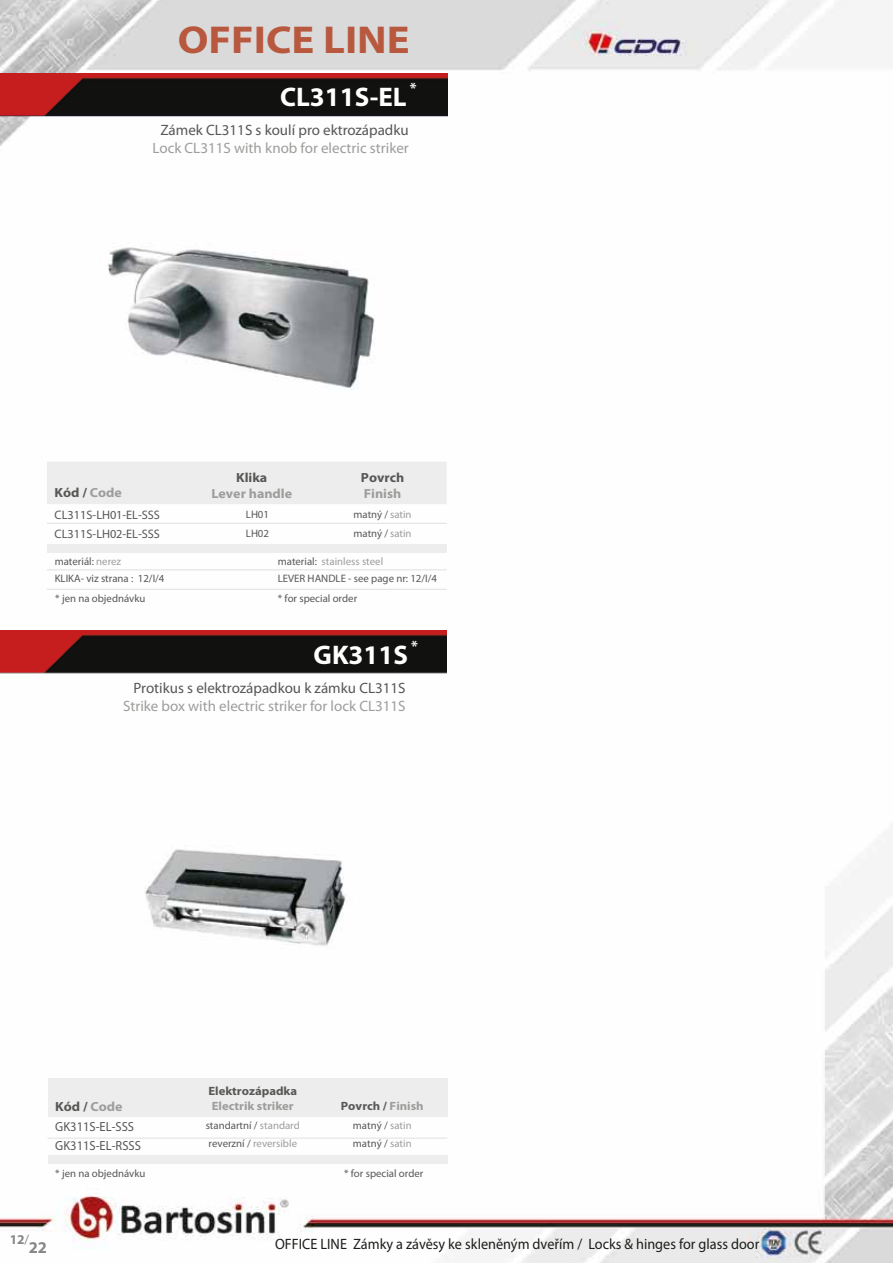
<style>
.page{position:relative;width:893px;height:1263px;background:#fff}
.page>*{position:absolute;margin:0;border:0;box-sizing:border-box;transform-origin:0 0}
.t1{font:700 39px "Myriad Pro";color:#b8593f;scale:1.1 1}
.t2{font:700 27px "Myriad Pro";color:#fff}
.t3{font:700 16.5px "Myriad Pro";color:#878787}
.t4{font:15px "Myriad Pro";color:#9d9d9c}
.t5{font:15px "Myriad Pro";color:#575756}
.t6{font:15px "Myriad Pro";color:#1d1d1b;scale:.95 1}
.t7{font:700 15px "Myriad Pro";color:#fff}
.t8{font:700 13.5px "Myriad Pro";color:#878787}
.t9{font:700 13.2px "Myriad Pro";color:#575756;scale:1.06 1}
.t10{font:13.2px/19.4px "Myriad Pro";color:#575756;scale:.95 1}
.t11{font:700 13.2px "Myriad Pro";color:#9d9d9c;scale:1.06 1}
.t12{font:12.3px/19.5px "Myriad Pro";color:#575756}
.t13{font:700 12px "Myriad Pro";color:#575756;scale:1.06 1}
.t14{font:700 12px "Myriad Pro";color:#9d9d9c;scale:1.06 1}
.t15{font:10.8px/17.9px "Myriad Pro";color:#575756}
.s1{color:#9d9d9c}
.s2{font-weight:400}
</style>
<div class="page">
<img style="left:0;top:0;width:893px;height:1263px">
<img style="left:137px;top:828px;width:223px;height:127px">
<img style="left:83px;top:217px;width:319px;height:187px">
<div style="left:47px;top:462px;width:400px;height:42px;background:#ededed"></div>
<hr style="left:47px;top:523px;width:400px;height:1px;background:#e3e3e3">
<div style="left:47px;top:545px;width:400px;height:8px;background:#ededed"></div>
<hr style="left:47px;top:589px;width:400px;height:1px;background:#e3e3e3">
<div style="left:48px;top:1155px;width:400px;height:8px;background:#ededed"></div>
<div style="left:48px;top:1079px;width:400px;height:38px;background:#ededed"></div>
<hr style="left:48px;top:1137px;width:399px;height:2px;background:#e3e3e3">
<hr style="left:47px;top:569px;width:400px;height:1px;background:#e3e3e3">
<img style="left:0;top:73px;width:448px;height:91px">
<img style="left:0;top:631px;width:446px;height:91px">
<h1 class="t1" style="left:178px;top:14px;width:212px">OFFICE LINE</h1>
<h3 class="t7" style="left:410px;top:78px;width:8px">*</h3>
<h2 class="t2" style="left:280px;top:79px;width:128px">CL311S-EL</h2>
<h3 class="t5" style="left:160px;top:121px;width:250px">Zámek CL311S s koulí pro ektrozápadku</h3>
<h3 class="t4" style="left:153px;top:139px;width:258px">Lock CL311S with knob for electric striker</h3>
<p class="t9" style="left:55px;top:484px;width:65px">Kód / <span class="s1">Code</span></p>
<p class="t12" style="left:55px;top:505px;width:107px">CL311S-LH01-EL-SSS<br>CL311S-LH02-EL-SSS</p>
<p class="t9" style="left:236px;top:469px;width:31px">Klika</p>
<p class="t11" style="left:211px;top:485px;width:78px">Lever handle</p>
<p class="t15" style="left:246px;top:504px;width:25px;line-height:19.5px">LH01<br>LH02</p>
<p class="t9" style="left:361px;top:469px;width:42px">Povrch</p>
<p class="t11" style="left:364px;top:485px;width:37px">Finish</p>
<p class="t15" style="left:354px;top:504px;width:59px;line-height:19.5px">matný / <span class="s1">satin </span>matný / <span class="s1">satin</span></p>
<p class="t15" style="left:55px;top:552px;width:111px">materiál: <span class="s1">nerez<br></span>KLIKA- viz strana : 12/I/4</p>
<p class="t15" style="left:278px;top:552px;width:161px">material: <span class="s1">stainless steel<br></span>LEVER HANDLE - see page nr: 12/I/4</p>
<p class="t15" style="left:55px;top:589px;width:92px">* jen na objednávku</p>
<p class="t15" style="left:278px;top:589px;width:81px">* for special order</p>
<h3 class="t7" style="left:411px;top:636px;width:8px">*</h3>
<h2 class="t2" style="left:314px;top:637px;width:96px">GK311S</h2>
<h3 class="t5" style="left:134px;top:679px;width:274px">Protikus s elektrozápadkou k zámku CL311S</h3>
<h3 class="t4" style="left:123px;top:697px;width:284px">Strike box with electric striker for lock CL311S</h3>
<p class="t9" style="left:55px;top:1098px;width:65px">Kód / <span class="s1">Code</span></p>
<p class="t10" style="left:55px;top:1117px;width:92px">GK311S-EL-SSS<br>GK311S-EL-RSSS</p>
<p class="t15" style="left:55px;top:1164px;width:92px">* jen na objednávku</p>
<p class="t8" style="left:10px;top:1230px;width:21px">12<span class="s2">/</span></p>
<h3 class="t3" style="left:29px;top:1236px;width:20px">22</h3>
<p class="t13" style="left:208px;top:1083px;width:85px">Elektrozápadka</p>
<p class="t14" style="left:212px;top:1098px;width:79px">Electrik striker</p>
<p class="t15" style="left:206px;top:1116px;width:96px">standartní / <span class="s1">standard </span>reverzní / <span class="s1">reversible</span></p>
<p class="t13" style="left:341px;top:1098px;width:80px">Povrch / <span class="s1">Finish</span></p>
<p class="t15" style="left:353px;top:1116px;width:60px">matný / <span class="s1">satin </span>matný / <span class="s1">satin</span></p>
<p class="t15" style="left:344px;top:1164px;width:81px">* for special order</p>
<h3 class="t6" style="left:275px;top:1235px;width:511px">OFFICE LINE Zámky a závěsy ke skleněným dveřím / Locks &amp; hinges for glass door</h3>
</div>
